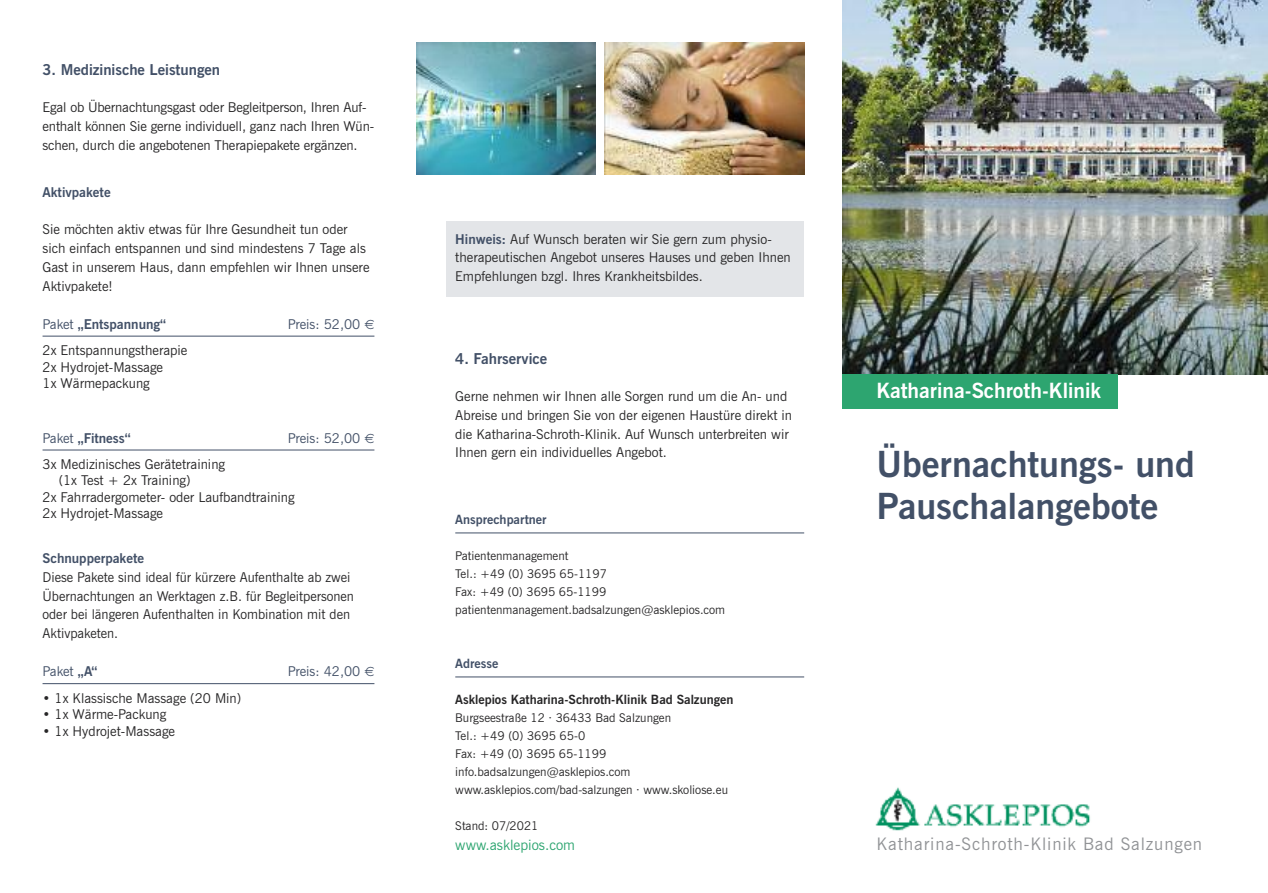
<style>
.page{position:relative;width:1268px;height:893px;background:#fff}
.page>*{position:absolute;margin:0;border:0;box-sizing:border-box;transform-origin:0 0}
.t1{font:700 36px/42px "News Gothic BT";color:#425067}
.t2{font:700 21px "News Gothic BT";color:#fff}
.t3{font:17.25px "News Gothic BT";letter-spacing:.05em;color:#919396}
.t4{font:700 15px "News Gothic BT";color:#425067}
.t5{font:14.25px "News Gothic BT";color:#2da570}
.t6{font:13.5px/18.8px "News Gothic BT";color:#272627}
.t7{font:700 13.5px "News Gothic BT";color:#425067}
.t8{font:13.5px "News Gothic BT";color:#425067}
.t9{font:700 12.75px "News Gothic BT";color:#272627}
.t10{font:700 12.75px "News Gothic BT";color:#425067}
.t11{font:12px/18px "News Gothic BT";color:#272627}
.s1{font-weight:400}
.s2{font-weight:700}
.s3{font-weight:700;color:#425067}
</style>
<div class="page">
<div style="left:446px;top:221px;width:358px;height:76px;background:#e3e5e8"></div>
<hr style="left:43px;top:336px;width:331px;height:1px;background:#425067">
<hr style="left:43px;top:450px;width:331px;height:1px;background:#425067">
<hr style="left:43px;top:683px;width:331px;height:1px;background:#425067">
<img style="left:842px;top:0;width:425px;height:374px">
<img style="left:875px;top:787px;width:215px;height:44px">
<hr style="left:455px;top:533px;width:349px;height:1px;background:#425067">
<hr style="left:455px;top:677px;width:349px;height:1px;background:#425067">
<img style="left:417px;top:43px;width:178px;height:131px">
<img style="left:604px;top:43px;width:200px;height:131px">
<div style="left:842px;top:374px;width:275px;height:34px;background:#2da570"></div>
<p class="t4" style="left:43px;top:64px;width:179px">3. Medizinische Leistungen</p>
<p class="t6" style="left:43px;top:99px;width:333px">Egal ob Übernachtungsgast oder Begleitperson, Ihren Auf&shy;enthalt können Sie gerne individuell, ganz nach Ihren Wün&shy;schen, durch die angebotenen Therapiepakete ergänzen.</p>
<p class="t7" style="left:43px;top:187px;width:70px">Aktivpakete</p>
<p class="t6" style="left:43px;top:221px;width:328px">Sie möchten aktiv etwas für Ihre Gesundheit tun oder sich einfach entspannen und sind mindestens 7 Tage als Gast in unserem Haus, dann empfehlen wir Ihnen unsere Aktivpakete!</p>
<p class="t7" style="left:43px;top:319px;width:125px"><span class="s1">Paket</span> „Entspannung“</p>
<p class="t8" style="left:288px;top:319px;width:74px">Preis: 52,00</p>
<p class="t6" style="left:43px;top:343px;width:146px;line-height:16.5px">2x Entspannungstherapie<br>2x Hydrojet-Massage<br>1x Wärmepackung</p>
<p class="t7" style="left:43px;top:433px;width:90px"><span class="s1">Paket</span> „Fitness“</p>
<p class="t8" style="left:288px;top:433px;width:74px">Preis: 52,00</p>
<p class="t6" style="left:43px;top:456px;width:184px">3x Medizinisches Gerätetraining</p>
<p class="t6" style="left:59px;top:472px;width:133px">(1x Test + 2x Training)</p>
<p class="t6" style="left:43px;top:489px;width:254px">2x Fahrradergometer- oder Laufbandtraining</p>
<p class="t6" style="left:43px;top:505px;width:122px">2x Hydrojet-Massage</p>
<p class="t7" style="left:43px;top:553px;width:103px">Schnupperpakete</p>
<p class="t6" style="left:43px;top:569px;width:313px">Diese Pakete sind ideal für kürzere Aufenthalte ab zwei Übernachtungen an Werktagen z.B. für Begleitpersonen oder bei längeren Aufenthalten in Kombination mit den Aktivpaketen.</p>
<p class="t8" style="left:43px;top:667px;width:56px">Paket <span class="s2">„A“</span></p>
<p class="t8" style="left:288px;top:667px;width:74px">Preis: 42,00</p>
<p class="t6" style="left:43px;top:690px;width:200px">• 1x Klassische Massage (20 Min)</p>
<p class="t6" style="left:43px;top:706px;width:125px">• 1x Wärme-Packung</p>
<p class="t6" style="left:43px;top:723px;width:134px">• 1x Hydrojet-Massage</p>
<p class="t6" style="left:455px;top:231px;width:337px"><span class="s3">Hinweis:</span> Auf Wunsch beraten wir Sie gern zum physio&shy;therapeutischen Angebot unseres Hauses und geben Ihnen<br>Empfehlungen bzgl. Ihres Krankheitsbildes.</p>
<p class="t4" style="left:455px;top:353px;width:93px">4. Fahrservice</p>
<p class="t6" style="left:455px;top:388px;width:338px">Gerne nehmen wir Ihnen alle Sorgen rund um die An- und Abreise und bringen Sie von der eigenen Haustüre direkt in die Katharina-Schroth-Klinik. Auf Wunsch unterbreiten wir Ihnen gern ein individuelles Angebot.</p>
<p class="t10" style="left:455px;top:515px;width:93px">Ansprechpartner</p>
<p class="t11" style="left:455px;top:548px;width:271px">Patientenmanagement<br>Tel.: +49 (0) 3695 65-1197<br>Fax: +49 (0) 3695 65-1199 patientenmanagement.badsalzungen@asklepios.com</p>
<p class="t10" style="left:455px;top:659px;width:45px">Adresse</p>
<p class="t9" style="left:455px;top:695px;width:279px">Asklepios Katharina-Schroth-Klinik Bad Salzungen</p>
<p class="t11" style="left:455px;top:710px;width:274px">Burgseestraße 12 · 36433 Bad Salzungen<br>Tel.: +49 (0) 3695 65-0<br>Fax: +49 (0) 3695 65-1199 info.badsalzungen@asklepios.com www.asklepios.com/bad-salzungen · www.skoliose.eu</p>
<p class="t11" style="left:455px;top:818px;width:85px">Stand: 07/2021</p>
<h2 class="t2" style="left:876px;top:383px;width:226px">Katharina-Schroth-Klinik</h2>
<h1 class="t1" style="left:876px;top:446px;width:319px">Übernachtungs- und<br>Pauschalangebote</h1>
<p class="t5" style="left:455px;top:840px;width:121px">www.asklepios.com</p>
<p class="t3" style="left:876px;top:838px;width:327px">Katharina-Schroth-Klinik Bad Salzungen</p>
</div>
